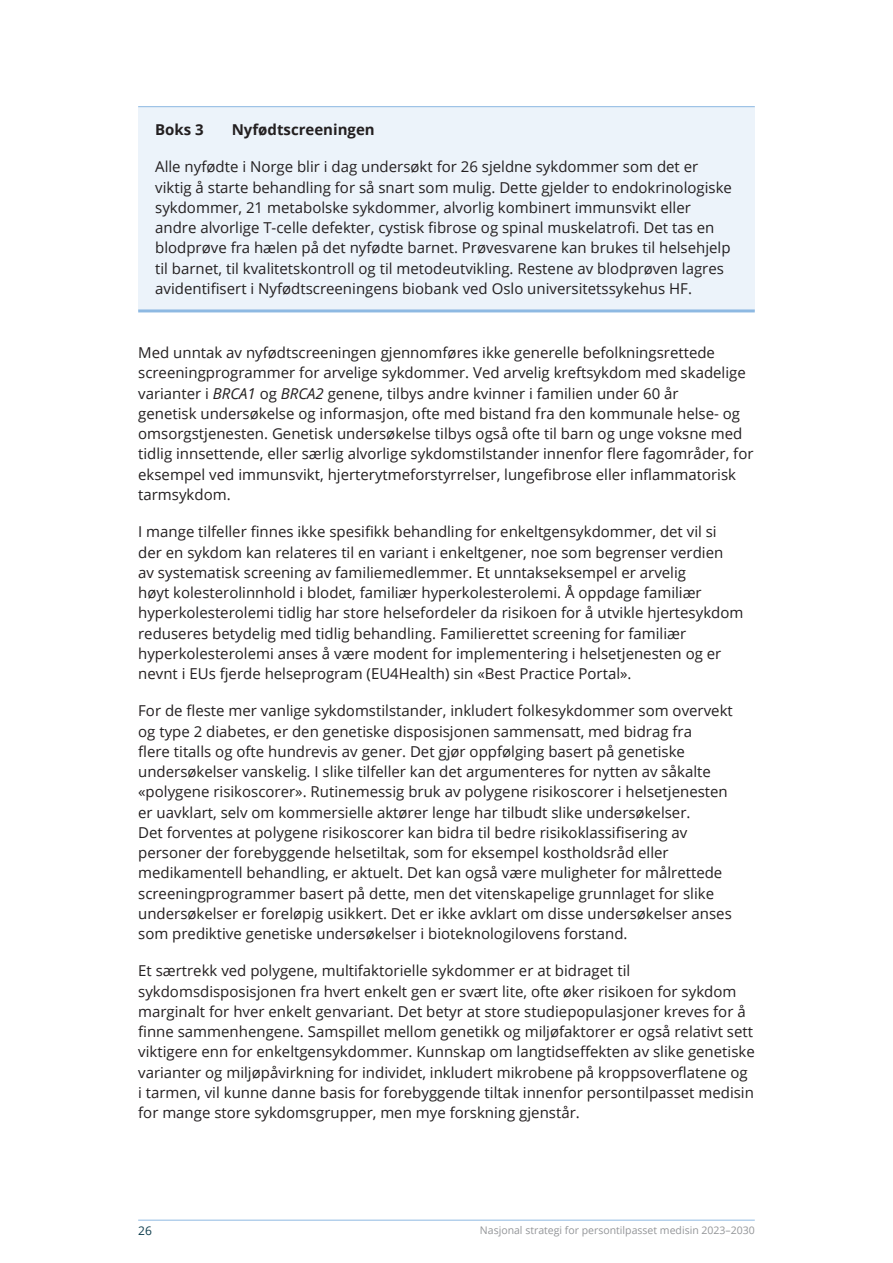
<style>
.page{position:relative;width:893px;height:1263px;background:#fff}
.page>*{position:absolute;margin:0;border:0;box-sizing:border-box;transform-origin:0 0}
.t1{font:15px/20.2px "Open Sans";color:#231f20}
.t2{font:700 15px "Open Sans";color:#231f20}
.t3{font:12px "Open Sans";color:#0e3d4d}
.t4{font:10.5px "Open Sans";color:#939598}
.s1{font-style:italic}
</style>
<div class="page">
<hr style="left:138px;top:1220px;width:617px;height:1px;background:#8eb9e2">
<div style="left:138px;top:107px;width:617px;height:204px;background:#ecf3fa"></div>
<hr style="left:138px;top:106px;width:617px;height:1px;background:#8eb9e2">
<hr style="left:138px;top:309px;width:617px;height:3px;background:#8eb9e2">
<p class="t2" style="left:155px;top:119px;width:50px">Boks 3</p>
<p class="t2" style="left:232px;top:119px;width:145px">Nyfødtscreeningen</p>
<p class="t1" style="left:155px;top:156px;width:578px">Alle nyfødte i Norge blir i dag undersøkt for 26 sjeldne sykdommer som det er viktig å starte behandling for så snart som mulig. Dette gjelder to endokrinologiske sykdommer, 21 metabolske sykdommer, alvorlig kombinert immunsvikt eller andre alvorlige T-celle defekter, cystisk fibrose og spinal muskelatrofi. Det tas en blodprøve fra hælen på det nyfødte barnet. Prøvesvarene kan brukes til helsehjelp til barnet, til kvalitetskontroll og til metodeutvikling. Restene av blodprøven lagres avidentifisert i Nyfødtscreeningens biobank ved Oslo universitetssykehus HF.</p>
<p class="t1" style="left:138px;top:342px;width:617px">Med unntak av nyfødtscreeningen gjennomføres ikke generelle befolkningsrettede screeningprogrammer for arvelige sykdommer. Ved arvelig kreftsykdom med skadelige varianter i <span class="s1">BRCA1</span> og <span class="s1">BRCA2</span> genene, tilbys andre kvinner i familien under 60 år<br>genetisk undersøkelse og informasjon, ofte med bistand fra den kommunale helse- og omsorgstjenesten. Genetisk undersøkelse tilbys også ofte til barn og unge voksne med tidlig innsettende, eller særlig alvorlige sykdomstilstander innenfor flere fagområder, for eksempel ved immunsvikt, hjerterytmeforstyrrelser, lungefibrose eller inflammatorisk tarmsykdom.</p>
<p class="t1" style="left:138px;top:521px;width:607px">I mange tilfeller finnes ikke spesifikk behandling for enkeltgensykdommer, det vil si der en sykdom kan relateres til en variant i enkeltgener, noe som begrenser verdien<br>av systematisk screening av familiemedlemmer. Et unntakseksempel er arvelig<br>høyt kolesterolinnhold i blodet, familiær hyperkolesterolemi. Å oppdage familiær hyperkolesterolemi tidlig har store helsefordeler da risikoen for å utvikle hjertesykdom reduseres betydelig med tidlig behandling. Familierettet screening for familiær hyperkolesterolemi anses å være modent for implementering i helsetjenesten og er nevnt i EUs fjerde helseprogram (EU4Health) sin «Best Practice Portal».</p>
<p class="t1" style="left:138px;top:700px;width:596px">For de fleste mer vanlige sykdomstilstander, inkludert folkesykdommer som overvekt og type 2 diabetes, er den genetiske disposisjonen sammensatt, med bidrag fra<br>flere titalls og ofte hundrevis av gener. Det gjør oppfølging basert på genetiske undersøkelser vanskelig. I slike tilfeller kan det argumenteres for nytten av såkalte «polygene risikoscorer». Rutinemessig bruk av polygene risikoscorer i helsetjenesten er uavklart, selv om kommersielle aktører lenge har tilbudt slike undersøkelser.<br>Det forventes at polygene risikoscorer kan bidra til bedre risikoklassifisering av personer der forebyggende helsetiltak, som for eksempel kostholdsråd eller medikamentell behandling, er aktuelt. Det kan også være muligheter for målrettede screeningprogrammer basert på dette, men det vitenskapelige grunnlaget for slike undersøkelser er foreløpig usikkert. Det er ikke avklart om disse undersøkelser anses som prediktive genetiske undersøkelser i bioteknologilovens forstand.</p>
<p class="t1" style="left:138px;top:960px;width:618px">Et særtrekk ved polygene, multifaktorielle sykdommer er at bidraget til sykdomsdisposisjonen fra hvert enkelt gen er svært lite, ofte øker risikoen for sykdom marginalt for hver enkelt genvariant. Det betyr at store studiepopulasjoner kreves for å finne sammenhengene. Samspillet mellom genetikk og miljøfaktorer er også relativt sett viktigere enn for enkeltgensykdommer. Kunnskap om langtidseffekten av slike genetiske varianter og miljøpåvirkning for individet, inkludert mikrobene på kroppsoverflatene og i tarmen, vil kunne danne basis for forebyggende tiltak innenfor persontilpasset medisin for mange store sykdomsgrupper, men mye forskning gjenstår.</p>
<p class="t3" style="left:138px;top:1223px;width:15px">26</p>
<p class="t4" style="left:480px;top:1223px;width:276px">Nasjonal strategi for persontilpasset medisin 2023–2030</p>
</div>
